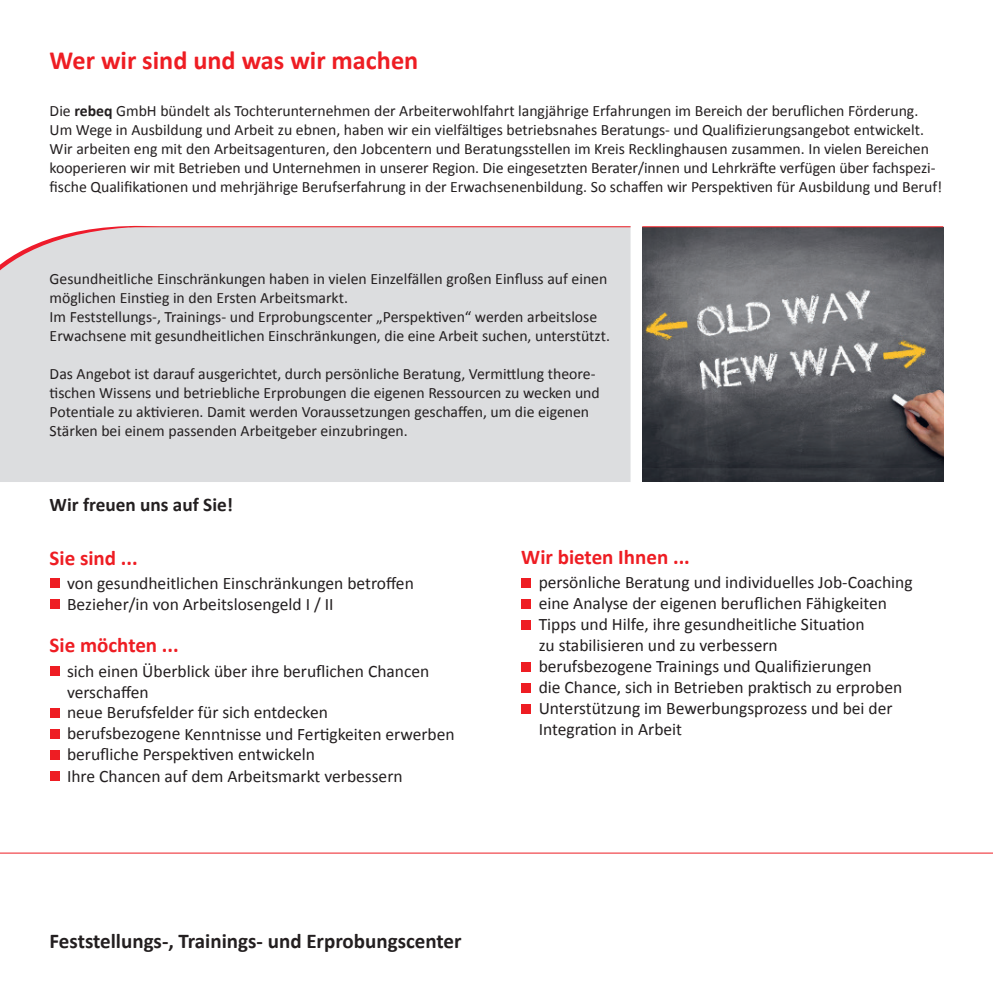
<style>
.page{position:relative;width:993px;height:993px;background:#fff}
.page>*{position:absolute;margin:0;border:0;box-sizing:border-box;transform-origin:0 0}
.t1{font:700 26.25px "Calibri";color:#ee1d23}
.t2{font:700 21px "Calibri";color:#231f20}
.t3{font:700 21px "Calibri";color:#ee1d23}
.t4{font:700 19.25px "Calibri";color:#231f20}
.t5{font:17.5px/21px "Calibri";color:#231f20}
.t6{font:15.75px/18.9px "Calibri";color:#231f20}
.s1{font-weight:700}
</style>
<div class="page">
<div style="left:0;top:227px;width:630px;height:255px;background:#dcdddf"></div>
<hr style="left:0;top:852px;width:992px;height:1px;background:#ee1d23">
<img style="left:642px;top:227px;width:301px;height:254px">
<svg style="left:0;top:225px;width:160px;height:127px;background:#dfdbdd"></svg>
<hr style="left:129px;top:226px;width:501px;height:1px;background:#ee1d23">
<hr style="left:642px;top:226px;width:301px;height:1px;background:#ee1d23">
<div style="left:50px;top:578px;width:10px;height:10px;background:#ee1d23"></div>
<div style="left:50px;top:599px;width:10px;height:10px;background:#ee1d23"></div>
<div style="left:50px;top:665px;width:10px;height:10px;background:#ee1d23"></div>
<div style="left:50px;top:707px;width:10px;height:10px;background:#ee1d23"></div>
<div style="left:50px;top:728px;width:10px;height:10px;background:#ee1d23"></div>
<div style="left:50px;top:749px;width:10px;height:10px;background:#ee1d23"></div>
<div style="left:50px;top:770px;width:10px;height:10px;background:#ee1d23"></div>
<div style="left:521px;top:578px;width:10px;height:10px;background:#ee1d23"></div>
<div style="left:521px;top:599px;width:10px;height:10px;background:#ee1d23"></div>
<div style="left:521px;top:620px;width:10px;height:10px;background:#ee1d23"></div>
<div style="left:521px;top:662px;width:10px;height:10px;background:#ee1d23"></div>
<div style="left:521px;top:683px;width:10px;height:10px;background:#ee1d23"></div>
<div style="left:521px;top:704px;width:10px;height:10px;background:#ee1d23"></div>
<h1 class="t1" style="left:50px;top:44px;width:370px">Wer wir sind und was wir machen</h1>
<p class="t6" style="left:50px;top:101px;width:893px">Die <span class="s1">rebeq</span> GmbH bündelt als Tochterunternehmen der Arbeiterwohlfahrt langjährige Erfahrungen im Bereich der beruflichen Förderung.<br>Um Wege in Ausbildung und Arbeit zu ebnen, haben wir ein vielfältiges betriebsnahes Beratungs- und Qualifizierungsangebot entwickelt.<br>Wir arbeiten eng mit den Arbeitsagenturen, den Jobcentern und Beratungsstellen im Kreis Recklinghausen zusammen. In vielen Bereichen kooperieren wir mit Betrieben und Unternehmen in unserer Region. Die eingesetzten Berater/innen und Lehrkräfte verfügen über fachspezi&shy;fische Qualifikationen und mehrjährige Berufserfahrung in der Erwachsenenbildung. So schaffen wir Perspektiven für Ausbildung und Beruf!</p>
<p class="t6" style="left:50px;top:269px;width:561px">Gesundheitliche Einschränkungen haben in vielen Einzelfällen großen Einfluss auf einen möglichen Einstieg in den Ersten Arbeitsmarkt.<br>Im Feststellungs-, Trainings- und Erprobungscenter „Perspektiven“ werden arbeitslose Erwachsene mit gesundheitlichen Einschränkungen, die eine Arbeit suchen, unterstützt.</p>
<p class="t6" style="left:50px;top:364px;width:551px">Das Angebot ist darauf ausgerichtet, durch persönliche Beratung, Vermittlung theore&shy;tischen Wissens und betriebliche Erprobungen die eigenen Ressourcen zu wecken und Potentiale zu aktivieren. Damit werden Voraussetzungen geschaffen, um die eigenen Stärken bei einem passenden Arbeitgeber einzubringen.</p>
<p class="t4" style="left:50px;top:492px;width:185px">Wir freuen uns auf Sie!</p>
<h2 class="t3" style="left:50px;top:544px;width:90px">Sie sind ...</h2>
<p class="t5" style="left:67px;top:573px;width:348px">von gesundheitlichen Einschränkungen betroffen<br>Bezieher/in von Arbeitslosengeld I / II</p>
<h2 class="t3" style="left:50px;top:631px;width:131px">Sie möchten ...</h2>
<p class="t5" style="left:67px;top:660px;width:364px">sich einen Überblick über ihre beruflichen Chancen verschaffen<br>neue Berufsfelder für sich entdecken</p>
<p class="t5" style="left:67px;top:723px;width:389px;line-height:20.1px">berufsbezogene Kenntnisse und Fertigkeiten erwerben berufliche Perspektiven entwickeln</p>
<p class="t5" style="left:67px;top:765px;width:337px">Ihre Chancen auf dem Arbeitsmarkt verbessern</p>
<h2 class="t3" style="left:521px;top:544px;width:170px">Wir bieten Ihnen ...</h2>
<p class="t5" style="left:538px;top:571px;width:375px">persönliche Beratung und individuelles Job-Coaching eine Analyse der eigenen beruflichen Fähigkeiten Tipps und Hilfe, ihre gesundheitliche Situation<br>zu stabilisieren und zu verbessern<br>berufsbezogene Trainings und Qualifizierungen<br>die Chance, sich in Betrieben praktisch zu erproben Unterstützung im Bewerbungsprozess und bei der Integration in Arbeit</p>
<h2 class="t2" style="left:50px;top:927px;width:413px">Feststellungs-, Trainings- und Erprobungscenter</h2>
</div>
